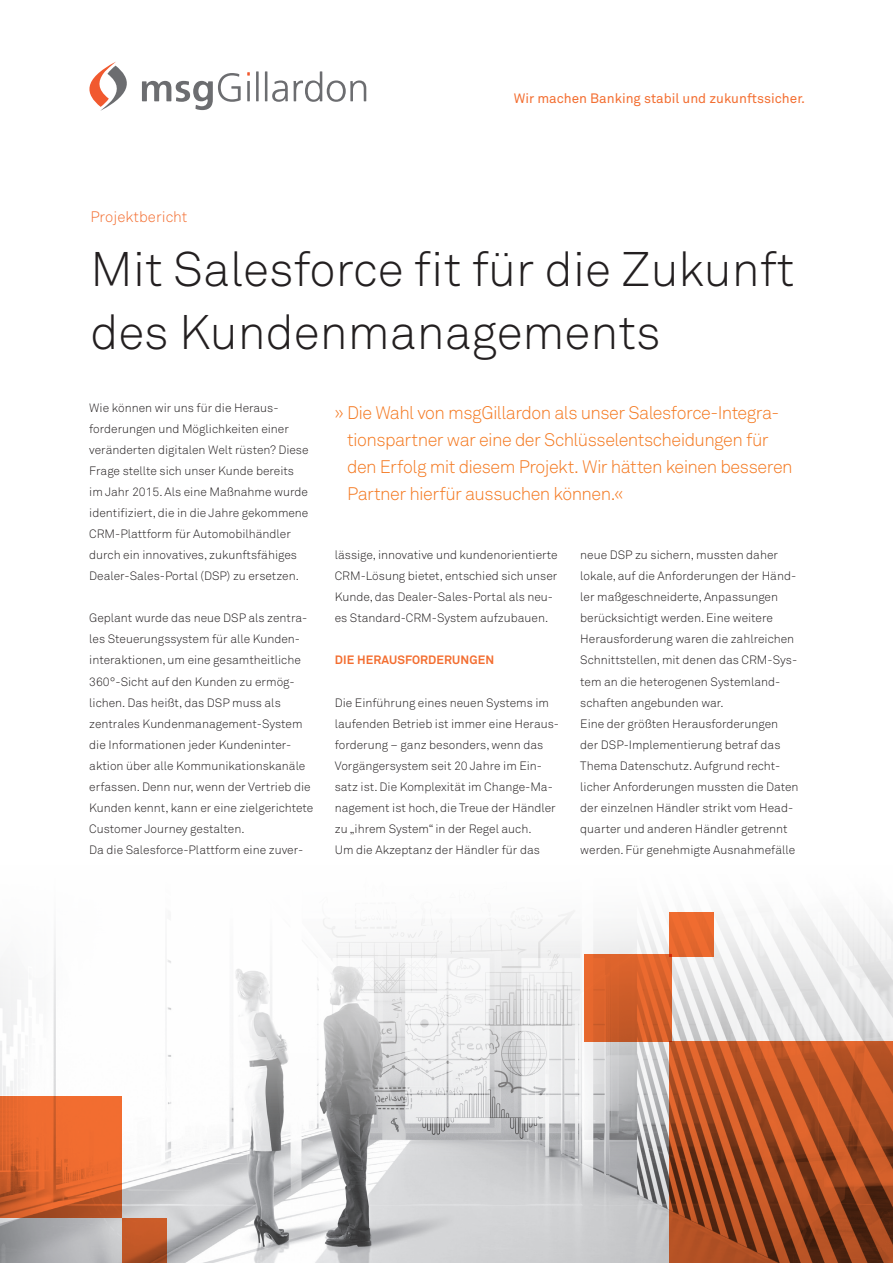
<style>
.page{position:relative;width:893px;height:1263px;background:#fff}
.page>*{position:absolute;margin:0;border:0;box-sizing:border-box;transform-origin:0 0}
.t1{font:300 48px/63.2px "Akkurat Std";color:#231f20}
.Blocksatz_Fließtext{font:300 18px/27px "Akkurat Std";letter-spacing:-.03em;color:#f47921}
.t2{font:300 15px "Akkurat Std";color:#f36e31}
.t3{font:13.5px "Akkurat Std";color:#f36e31}
.t4{font:300 12px/21px "Akkurat Std";color:#231f20}
.t5{font:700 12px "Akkurat Std";letter-spacing:.01em;color:#f36e31}
</style>
<div class="page">
<img style="left:0;top:1163px;width:669px;height:100px">
<svg style="left:0;top:908px;width:893px;height:255px;fill:#f5f5f6"></svg>
<svg style="left:247px;top:72px;width:3px;height:4px"></svg>
<svg style="left:142px;top:73px;width:99px;height:37px"></svg>
<hr style="left:247px;top:81px;width:3px;height:20px;background:#6c6d70">
<hr style="left:256px;top:71px;width:3px;height:30px;background:#6c6d70">
<hr style="left:265px;top:71px;width:2px;height:30px;background:#6c6d70">
<svg style="left:272px;top:71px;width:94px;height:31px"></svg>
<svg style="left:89px;top:62px;width:38px;height:49px"></svg>
<svg style="left:669px;top:1041px;width:224px;height:222px;background:#a74c21"></svg>
<svg style="left:584px;top:954px;width:88px;height:88px;background:#d8612b"></svg>
<svg style="left:0;top:1096px;width:122px;height:122px;background:#df652c"></svg>
<svg style="left:122px;top:1218px;width:45px;height:45px;background:#bb5425"></svg>
<div style="left:669px;top:912px;width:44px;height:44px;background:linear-gradient(to right,#e9692e,#e9692f)"></div>
<p class="t3" style="left:514px;top:91px;width:293px">Wir machen Banking stabil und zukunftssicher.</p>
<p class="t2" style="left:90px;top:208px;width:99px">Projektbericht</p>
<p class="t1" style="left:90px;top:237px;width:706px">Mit Salesforce fit für die Zukunft des Kundenmanagements</p>
<p class="t4" style="left:89px;top:397px;width:221px">Wie können wir uns für die Heraus&shy;forderungen und Möglichkeiten einer veränderten digitalen Welt rüsten? Diese Frage stellte sich unser Kunde bereits im Jahr 2015. Als eine Maßnahme wurde identifiziert, die in die Jahre gekommene CRM-Plattform für Automobilhändler durch ein innovatives, zukunftsfähiges Dealer-Sales-Portal (DSP) zu ersetzen.</p>
<p class="t4" style="left:89px;top:608px;width:226px">Geplant wurde das neue DSP als zentra&shy;les Steuerungssystem für alle Kunden&shy;interaktionen, um eine gesamtheitliche 360°-Sicht auf den Kunden zu ermög&shy;lichen. Das heißt, das DSP muss als zentrales Kundenmanagement-System die Informationen jeder Kundeninter&shy;aktion über alle Kommunikationskanäle erfassen. Denn nur, wenn der Vertrieb die Kunden kennt, kann er eine zielgerichtete Customer Journey gestalten.</p>
<p class="t4" style="left:89px;top:839px;width:215px">Da die Salesforce-Plattform eine zuver-</p>
<p class="Blocksatz_Fließtext" style="left:347px;top:399px;width:447px;text-indent:-13px">» Die Wahl von msgGillardon als unser Salesforce-Integra&shy;tionspartner war eine der Schlüsselentscheidungen für den Erfolg mit diesem Projekt. Wir hätten keinen besseren Partner hierfür aussuchen können.«</p>
<p class="t4" style="left:335px;top:544px;width:224px">lässige, innovative und kundenorientierte CRM-Lösung bietet, entschied sich unser Kunde, das Dealer-Sales-Portal als neu&shy;es Standard-CRM-System aufzubauen.</p>
<p class="t5" style="left:335px;top:653px;width:161px">DIE HERAUSFORDERUNGEN</p>
<p class="t4" style="left:335px;top:692px;width:226px">Die Einführung eines neuen Systems im laufenden Betrieb ist immer eine Heraus&shy;forderung – ganz besonders, wenn das Vorgängersystem seit 20 Jahre im Ein&shy;satz ist. Die Komplexität im Change-Ma&shy;nagement ist hoch, die Treue der Händler zu „ihrem System“ in der Regel auch.</p>
<p class="t4" style="left:335px;top:839px;width:207px">Um die Akzeptanz der Händler für das</p>
<p class="t4" style="left:580px;top:544px;width:218px">neue DSP zu sichern, mussten daher lokale, auf die Anforderungen der Händ&shy;ler maßgeschneiderte, Anpassungen berücksichtigt werden. Eine weitere Herausforderung waren die zahlreichen Schnittstellen, mit denen das CRM-Sys&shy;tem an die heterogenen Systemland&shy;schaften angebunden war.</p>
<p class="t4" style="left:580px;top:713px;width:220px">Eine der größten Herausforderungen der DSP-Implementierung betraf das Thema Datenschutz. Aufgrund recht&shy;licher Anforderungen mussten die Daten der einzelnen Händler strikt vom Head&shy;quarter und anderen Händler getrennt werden. Für genehmigte Ausnahmefälle</p>
</div>
